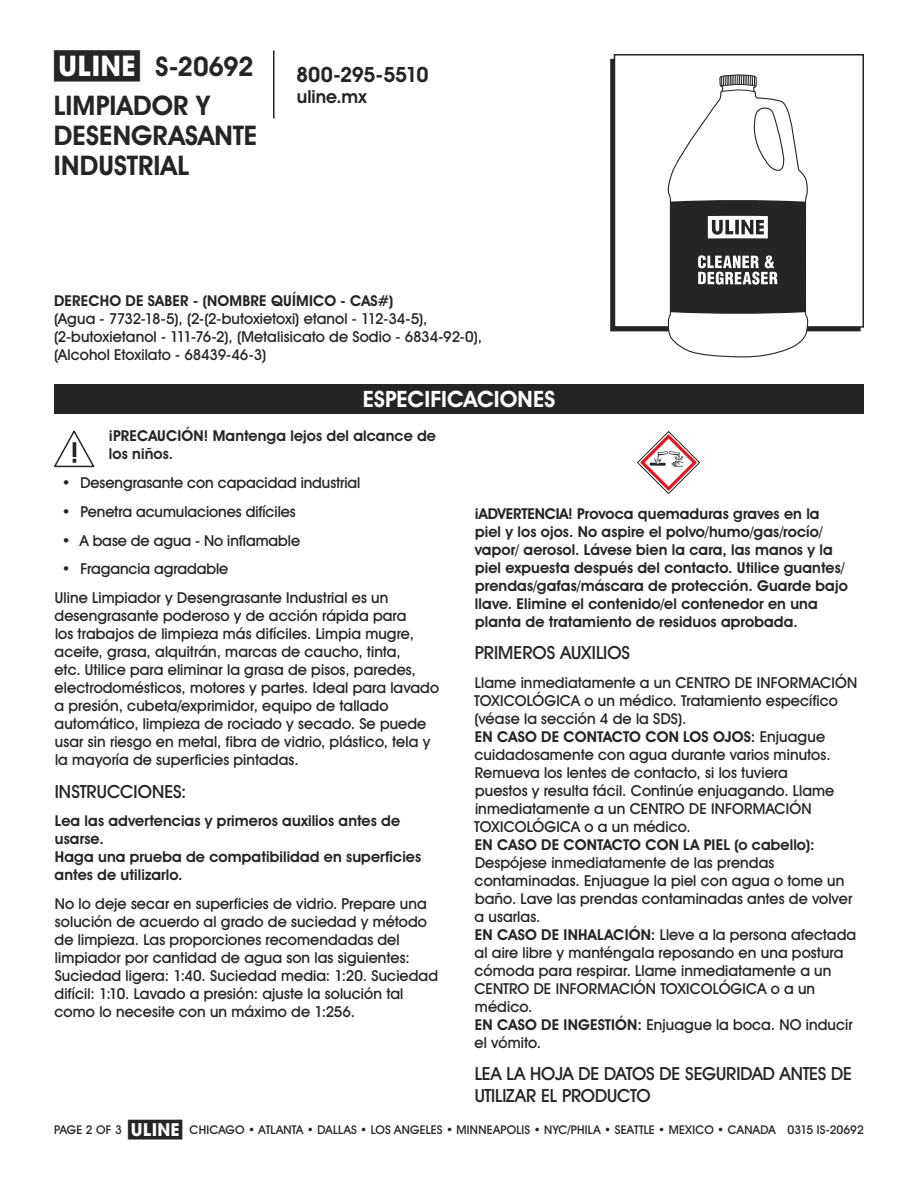
<style>
.page{position:relative;width:918px;height:1188px;background:#fff}
.page>*{position:absolute;margin:0;border:0;box-sizing:border-box;transform-origin:0 0}
.t1{font:700 27px/38.7px "Uline Two Knine";letter-spacing:.005em;color:#252525}
.t2{font:700 22.5px "Uline Two Knine";color:#fff}
.t3{font:700 21px "Uline Two Knine";letter-spacing:-.02em;color:#252525}
.t4{font:18px/21.6px "Uline Two Knine";letter-spacing:-.005em;color:#252525}
.t5{font:700 18px "Uline Two Knine";color:#252525}
.t6{font:15px/18px "Uline Two Knine";letter-spacing:.005em;color:#252525}
.t7{font:700 15px/18px "Uline Two Knine";letter-spacing:.005em;color:#252525}
.t8{font:12px "Uline Two Knine";letter-spacing:.015em;color:#252525}
.s1{font-size:28.5px}
.s2{font-weight:700}
.s3{font-size:18px}
</style>
<div class="page">
<hr style="left:273px;top:50px;width:1px;height:68px;background:#252525">
<div style="left:614px;top:54px;width:250px;height:274px;border:2px solid #252525"></div>
<div style="left:54px;top:384px;width:810px;height:30px;background:#252525"></div>
<svg style="left:666px;top:74px;width:143px;height:284px"></svg>
<svg style="left:54px;top:430px;width:40px;height:37px"></svg>
<svg style="left:638px;top:432px;width:62px;height:62px"></svg>
<h1 class="t1" style="left:54px;top:47px;width:201px"><span class="s1">π</span> S-20692<br>LIMPIADOR Y</h1>
<h1 class="t1" style="left:54px;top:120px;width:205px;line-height:30px">DESENGRASANTE<br>INDUSTRIAL</h1>
<h3 class="t3" style="left:296px;top:62px;width:134px">800-295-5510</h3>
<p class="t5" style="left:297px;top:86px;width:71px">uline.mx</p>
<p class="t7" style="left:54px;top:292px;width:341px">DERECHO DE SABER - (NOMBRE QUÍMICO - CAS#)</p>
<p class="t6" style="left:54px;top:310px;width:430px">(Agua - 7732-18-5), (2-(2-butoxietoxi) etanol - 112-34-5), (2-butoxietanol - 111-76-2), (Metalisicato de Sodio - 6834-92-0), (Alcohol Etoxilato - 68439-46-3)</p>
<h2 class="t2" style="left:363px;top:386px;width:194px">ESPECIFICACIONES</h2>
<p class="t7" style="left:108px;top:427px;width:329px">¡PRECAUCIÓN! Mantenga lejos del alcance de los niños.</p>
<p class="t6" style="left:62px;top:473px;width:300px">• Desengrasante con capacidad industrial</p>
<p class="t6" style="left:62px;top:502px;width:235px">• Penetra acumulaciones difíciles</p>
<p class="t6" style="left:62px;top:531px;width:240px">• A base de agua - No inflamable</p>
<p class="t6" style="left:55px;top:554px;width:335px;line-height:28.8px;text-indent:7px">• Fragancia agradable<br>Uline Limpiador y Desengrasante Industrial es un</p>
<p class="t6" style="left:55px;top:607px;width:386px">desengrasante poderoso y de acción rápida para<br>los trabajos de limpieza más difíciles. Limpia mugre, aceite, grasa, alquitrán, marcas de caucho, tinta,<br>etc. Utilice para eliminar la grasa de pisos, paredes, electrodomésticos, motores y partes. Ideal para lavado a presión, cubeta/exprimidor, equipo de tallado automático, limpieza de rociado y secado. Se puede usar sin riesgo en metal, fibra de vidrio, plástico, tela y la mayoría de superficies pintadas.</p>
<p class="t4" style="left:55px;top:780px;width:133px">INSTRUCCIONES:</p>
<p class="t7" style="left:55px;top:812px;width:368px">Lea las advertencias y primeros auxilios antes de usarse.<br>Haga una prueba de compatibilidad en superficies antes de utilizarlo.</p>
<p class="t6" style="left:55px;top:895px;width:385px">No lo deje secar en superficies de vidrio. Prepare una solución de acuerdo al grado de suciedad y método de limpieza. Las proporciones recomendadas del limpiador por cantidad de agua son las siguientes:<br>Suciedad ligera: 1:40. Suciedad media: 1:20. Suciedad difícil: 1:10. Lavado a presión: ajuste la solución tal como lo necesite con un máximo de 1:256.</p>
<p class="t7" style="left:474px;top:504px;width:375px">¡ADVERTENCIA! Provoca quemaduras graves en la piel y los ojos. No aspire el polvo/humo/gas/rocío/ vapor/ aerosol. Lávese bien la cara, las manos y la piel expuesta después del contacto. Utilice guantes/ prendas/gafas/máscara de protección. Guarde bajo llave. Elimine el contenido/el contenedor en una planta de tratamiento de residuos aprobada.</p>
<p class="t4" style="left:475px;top:642px;width:157px">PRIMEROS AUXILIOS</p>
<p class="t6" style="left:474px;top:673px;width:384px">Llame inmediatamente a un CENTRO DE INFORMACIÓN TOXICOLÓGICA o un médico. Tratamiento específico (véase la sección 4 de la SDS).<br><span class="s2">EN CASO DE CONTACTO CON LOS OJOS:</span> Enjuague cuidadosamente con agua durante varios minutos.<br>Remueva los lentes de contacto, si los tuviera<br>puestos y resulta fácil. Continúe enjuagando. Llame inmediatamente a un CENTRO DE INFORMACIÓN TOXICOLÓGICA o a un médico.</p>
<p class="t7" style="left:475px;top:835px;width:341px">EN CASO DE CONTACTO CON LA PIEL (o cabello):</p>
<p class="t6" style="left:474px;top:853px;width:383px">Despójese inmediatamente de las prendas contaminadas. Enjuague la piel con agua o tome un baño. Lave las prendas contaminadas antes de volver a usarlas.<br><span class="s2">EN CASO DE INHALACIÓN:</span> Lleve a la persona afectada al aire libre y manténgala reposando en una postura cómoda para respirar. Llame inmediatamente a un CENTRO DE INFORMACIÓN TOXICOLÓGICA o a un médico.<br><span class="s2">EN CASO DE INGESTIÓN:</span> Enjuague la boca. NO inducir el vómito.</p>
<p class="t4" style="left:475px;top:1063px;width:379px">LEA LA HOJA DE DATOS DE SEGURIDAD ANTES DE<br>UTILIZAR EL PRODUCTO</p>
<p class="t8" style="left:128px;top:1122px;width:649px"><span class="s3">π</span> CHICAGO • ATLANTA • DALLAS • LOS ANGELES • MINNEAPOLIS • NYC/PHILA • SEATTLE • MEXICO • CANADA</p>
<p class="t8" style="left:54px;top:1122px;width:69px">PAGE 2 OF 3</p>
<p class="t8" style="left:788px;top:1122px;width:78px">0315 IS-20692</p>
</div>
